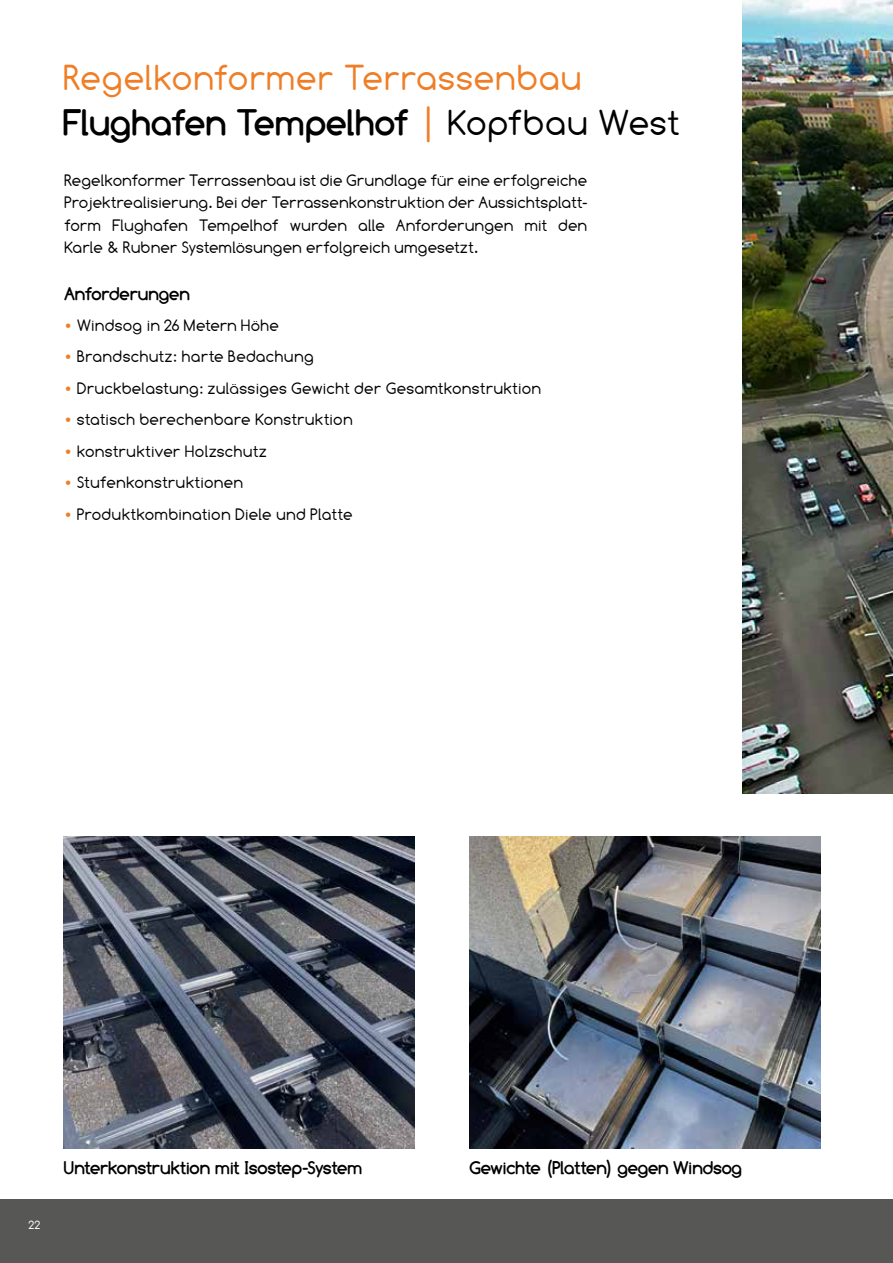
<style>
.page{position:relative;width:893px;height:1263px;background:#fff}
.page>*{position:absolute;margin:0;border:0;box-sizing:border-box;transform-origin:0 0}
.t1{font:36px/45px "Comfortaa";letter-spacing:.02em;color:#ef7e26}
.t2{font:700 18px "Comfortaa";letter-spacing:-.005em;color:#000}
.t3{font:16.5px/22.5px "Comfortaa";letter-spacing:.015em;color:#000;text-align:justify}
.t4{font:12px "Comfortaa";color:#fff}
.s1{font-weight:700;color:#000}
.s2{color:#000}
.s3{font-weight:700;font-size:15px;color:#ef7e26}
</style>
<div class="page">
<div style="left:0;top:1199px;width:893px;height:64px;background:#575756"></div>
<img style="left:742px;top:0;width:151px;height:794px">
<img style="left:470px;top:836px;width:351px;height:312px">
<img style="left:64px;top:836px;width:351px;height:312px">
<h1 class="t1" style="left:64px;top:55px;width:618px">Regelkonformer Terrassenbau<br><span class="s1">Flughafen Tempelhof</span> | <span class="s2">Kopfbau West</span></h1>
<p class="t3" style="left:64px;top:169px;width:524px">Regelkonformer Terrassenbau ist die Grundlage für eine erfolgreiche Projektrealisierung. Bei der Terrassenkonstruktion der Aussichtsplatt&shy;form Flughafen Tempelhof wurden alle Anforderungen mit den Karle &amp; Rubner Systemlösungen erfolgreich umgesetzt.</p>
<p class="t2" style="left:64px;top:283px;width:127px">Anforderungen</p>
<p class="t3" style="left:64px;top:314px;width:216px"><span class="s3">•</span> Windsog in 26 Metern Höhe</p>
<p class="t3" style="left:64px;top:345px;width:251px"><span class="s3">•</span> Brandschutz: harte Bedachung</p>
<p class="t3" style="left:64px;top:377px;width:479px"><span class="s3">•</span> Druckbelastung: zulässiges Gewicht der Gesamtkonstruktion</p>
<p class="t3" style="left:64px;top:408px;width:290px"><span class="s3">•</span> statisch berechenbare Konstruktion</p>
<p class="t3" style="left:64px;top:440px;width:204px"><span class="s3">•</span> konstruktiver Holzschutz</p>
<p class="t3" style="left:64px;top:471px;width:180px"><span class="s3">•</span> Stufenkonstruktionen</p>
<p class="t3" style="left:64px;top:503px;width:290px"><span class="s3">•</span> Produktkombination Diele und Platte</p>
<p class="t4" style="left:29px;top:1218px;width:13px">22</p>
<p class="t2" style="left:64px;top:1157px;width:300px">Unterkonstruktion mit Isostep-System</p>
<p class="t2" style="left:470px;top:1157px;width:274px">Gewichte (Platten) gegen Windsog</p>
</div>
